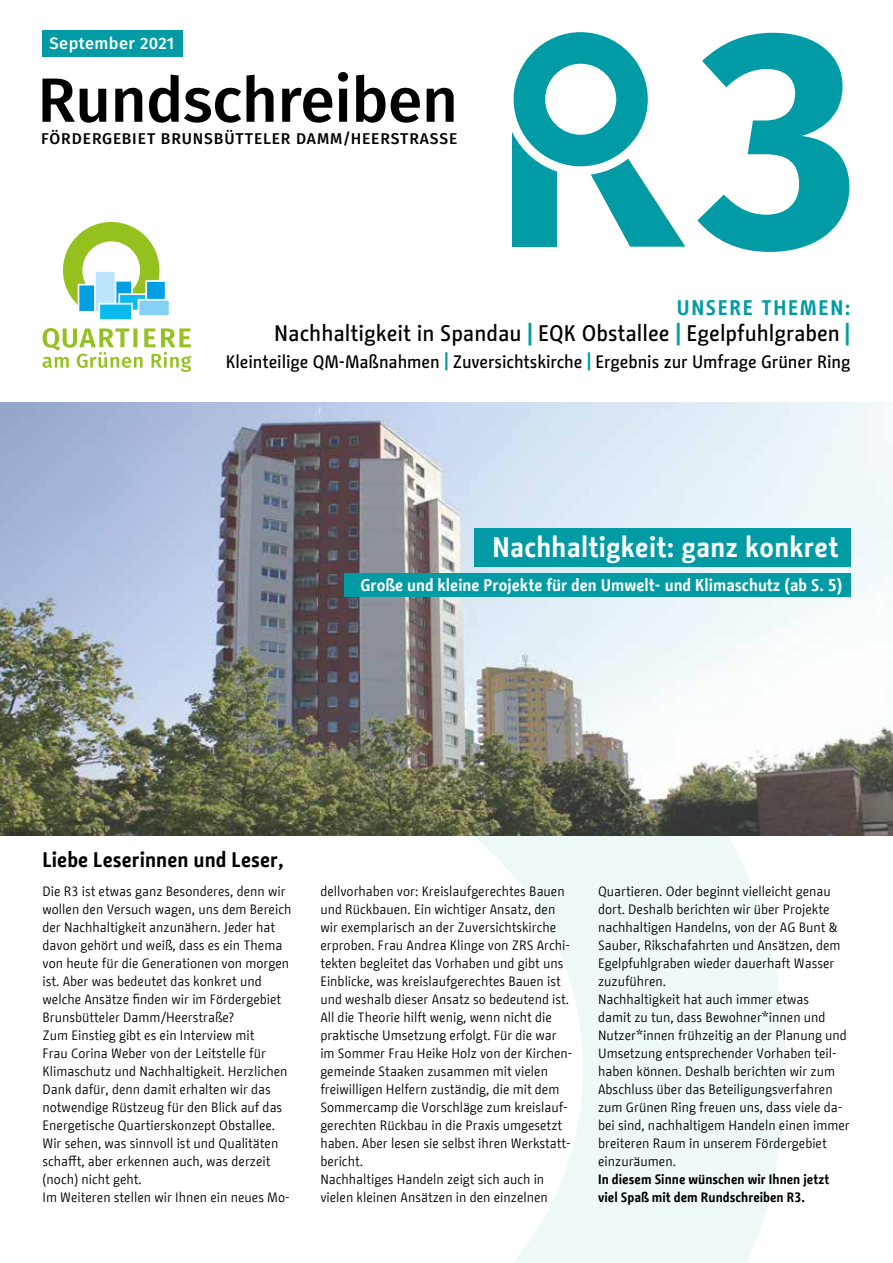
<style>
.page{position:relative;width:893px;height:1263px;background:#fff}
.page>*{position:absolute;margin:0;border:0;box-sizing:border-box;transform-origin:0 0}
.t1{font:700 309.9px "Fira Sans";color:#009ba4}
.t2{font:500 62.4px "Fira Sans";letter-spacing:-.005em;color:#000}
.t3{font:700 28.05px "BMF Change";letter-spacing:.01em;color:#fff}
.t4{font:500 22.5px "BMF Change";color:#000}
.t5{font:700 21px "BMF Change";color:#000}
.t6{font:700 21px "BMF Change";letter-spacing:.075em;color:#009ba4}
.t7{font:500 18px "BMF Change";letter-spacing:-.005em;color:#000}
.t8{font:700 16.8px "BMF Change";color:#fff}
.t9{font:500 16.5px "Fira Sans";letter-spacing:.025em;color:#fff}
.t10{font:500 15.6px "Fira Sans";letter-spacing:.06em;color:#000}
.t11{font:13.5px/18px "BMF Change";color:#000}
.t12{font:700 13.5px/18px "BMF Change";color:#000}
.s1{font-weight:700;color:#009ba4}
</style>
<div class="page">
<svg style="left:191px;top:835px;width:595px;height:428px"></svg>
<div style="left:43px;top:30px;width:140px;height:26px;background:#009ba4"></div>
<svg style="left:63px;top:222px;width:96px;height:83px"></svg>
<div style="left:113px;top:280px;width:20px;height:34px;background:#009fe3;border:2px solid #fff"></div>
<svg style="left:118px;top:293px;width:27px;height:17px"></svg>
<div style="left:94px;top:270px;width:22px;height:43px;background:#bce4fa;border:2px solid #fff"></div>
<div style="left:78px;top:284px;width:18px;height:29px;background:#009fe3;border:2px solid #fff"></div>
<div style="left:145px;top:280px;width:22px;height:33px;background:#009fe3;border:2px solid #fff"></div>
<div style="left:98px;top:303px;width:35px;height:18px;background:#0bbbef;border:2px solid #fff"></div>
<div style="left:138px;top:299px;width:32px;height:18px;background:#83d0f5;border:2px solid #fff"></div>
<svg style="left:43px;top:328px;width:148px;height:44px"></svg>
<svg style="left:590px;top:158px;width:95px;height:89px"></svg>
<div style="left:512px;top:104px;width:45px;height:143px;background:#009ba4"></div>
<div style="left:509px;top:28px;width:143px;height:143px;background:#009ba4;border-radius:50%"></div>
<div style="left:505px;top:23px;width:152px;height:152px;border:9px solid #fff;border-radius:50%"></div>
<div style="left:545px;top:64px;width:71px;height:71px;background:#fff;border-radius:50%"></div>
<img style="left:0;top:403px;width:893px;height:432px">
<div style="left:474px;top:528px;width:376px;height:38px;background:#009ba4"></div>
<div style="left:344px;top:573px;width:506px;height:24px;background:#009ba4"></div>
<p class="t9" style="left:50px;top:30px;width:126px">September 2021</p>
<h2 class="t2" style="left:37px;top:50px;width:422px">Rundschreiben</h2>
<p class="t10" style="left:41px;top:126px;width:418px">FÖRDERGEBIET BRUNSBÜTTELER DAMM/HEERSTRASSE</p>
<h1 class="t1" style="left:699px;top:-122px;width:163px">3</h1>
<h3 class="t6" style="left:677px;top:293px;width:175px">UNSERE THEMEN:</h3>
<h3 class="t4" style="left:274px;top:318px;width:578px">Nachhaltigkeit in Spandau <span class="s1">|</span> EQK Obstallee <span class="s1">|</span> Egelpfuhlgraben <span class="s1">|</span></h3>
<h3 class="t7" style="left:226px;top:349px;width:626px">Kleinteilige QM-Maßnahmen <span class="s1">|</span> Zuversichtskirche <span class="s1">|</span> Ergebnis zur Umfrage Grüner Ring</h3>
<h3 class="t3" style="left:492px;top:527px;width:348px">Nachhaltigkeit: ganz konkret</h3>
<p class="t8" style="left:360px;top:573px;width:483px">Große und kleine Projekte für den Umwelt- und Klimaschutz (ab S. 5)</p>
<h3 class="t5" style="left:43px;top:844px;width:243px">Liebe Leserinnen und Leser,</h3>
<p class="t11" style="left:43px;top:882px;width:250px">Die R3 ist etwas ganz Besonderes, denn wir wollen den Versuch wagen, uns dem Bereich der Nachhaltigkeit anzunähern. Jeder hat davon gehört und weiß, dass es ein Thema von heute für die Generationen von morgen ist. Aber was bedeutet das konkret und welche Ansätze finden wir im Fördergebiet Brunsbütteler Damm/Heerstraße?<br>Zum Einstieg gibt es ein Interview mit<br>Frau Corina Weber von der Leitstelle für Klimaschutz und Nachhaltigkeit. Herzlichen Dank dafür, denn damit erhalten wir das notwendige Rüstzeug für den Blick auf das Energetische Quartierskonzept Obstallee.<br>Wir sehen, was sinnvoll ist und Qualitäten schafft, aber erkennen auch, was derzeit (noch) nicht geht.<br>Im Weiteren stellen wir Ihnen ein neues Mo-</p>
<p class="t11" style="left:320px;top:882px;width:254px">dellvorhaben vor: Kreislaufgerechtes Bauen und Rückbauen. Ein wichtiger Ansatz, den wir exemplarisch an der Zuversichtskirche erproben. Frau Andrea Klinge von ZRS Archi&shy;tekten begleitet das Vorhaben und gibt uns Einblicke, was kreislaufgerechtes Bauen ist und weshalb dieser Ansatz so bedeutend ist.<br>All die Theorie hilft wenig, wenn nicht die praktische Umsetzung erfolgt. Für die war im Sommer Frau Heike Holz von der Kirchen&shy;gemeinde Staaken zusammen mit vielen freiwilligen Helfern zuständig, die mit dem Sommercamp die Vorschläge zum kreislauf&shy;gerechten Rückbau in die Praxis umgesetzt haben. Aber lesen sie selbst ihren Werkstatt&shy;bericht.<br>Nachhaltiges Handeln zeigt sich auch in vielen kleinen Ansätzen in den einzelnen</p>
<p class="t11" style="left:598px;top:882px;width:253px">Quartieren. Oder beginnt vielleicht genau dort. Deshalb berichten wir über Projekte nachhaltigen Handelns, von der AG Bunt &amp; Sauber, Rikschafahrten und Ansätzen, dem Egelpfuhlgraben wieder dauerhaft Wasser zuzuführen.<br>Nachhaltigkeit hat auch immer etwas<br>damit zu tun, dass Bewohner*innen und Nutzer*innen frühzeitig an der Planung und Umsetzung entsprechender Vorhaben teil&shy;haben können. Deshalb berichten wir zum Abschluss über das Beteiligungsverfahren zum Grünen Ring freuen uns, dass viele da&shy;bei sind, nachhaltigem Handeln einen immer breiteren Raum in unserem Fördergebiet einzuräumen.</p>
<p class="t12" style="left:598px;top:1170px;width:233px">In diesem Sinne wünschen wir Ihnen jetzt viel Spaß mit dem Rundschreiben R3.</p>
</div>
